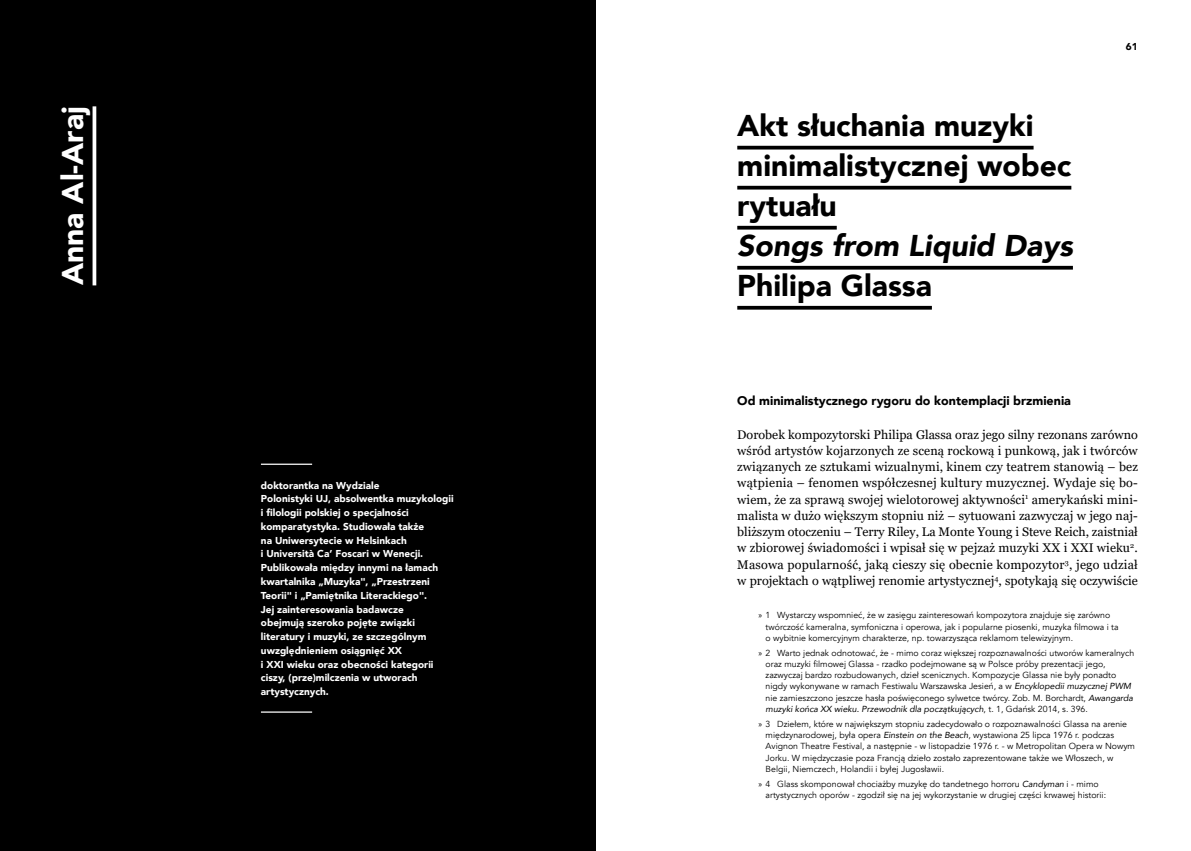
<style>
.page{position:relative;width:1191px;height:851px;background:#fff}
.page>*{position:absolute;margin:0;border:0;box-sizing:border-box;transform-origin:0 0}
.t1{font:900 30px/40px "Avenir";color:#000}
.t2{font:italic 900 30px "Avenir";color:#000}
.t3{font:900 30px "Avenir";color:#fff}
.t4{font:12.5px/16.2px "Georgia";color:#000;text-align:justify}
.t5{font:900 12.5px "Avenir";color:#000}
.t6{font:900 10px/13.8px "Avenir";color:#fff}
.t7{font:900 10px "Avenir";color:#000}
.t8{font:8.75px/11.2px "Avenir";color:#000}
.s1{font-family:"Myriad Pro"}
.s2{font-style:italic}
</style>
<div class="page">
<div style="left:0;top:0;width:595px;height:850px;background:#000"></div>
<hr style="left:737px;top:146px;width:296px;height:3px;background:#000">
<hr style="left:737px;top:186px;width:334px;height:3px;background:#000">
<hr style="left:737px;top:226px;width:99px;height:3px;background:#000">
<hr style="left:737px;top:266px;width:336px;height:3px;background:#000">
<hr style="left:737px;top:306px;width:195px;height:3px;background:#000">
<hr style="left:93px;top:106px;width:3px;height:179px;background:#fff">
<hr style="left:261px;top:711px;width:51px;height:1px;background:#fff">
<hr style="left:261px;top:463px;width:51px;height:2px;background:#fff">
<h1 class="t3" style="left:47px;top:285px;width:182px;rotate:-90deg">Anna Al-Araj</h1>
<p class="t6" style="left:261px;top:478px;width:194px">doktorantka na Wydziale<br>Polonistyki UJ, absolwentka muzykologii i filologii polskiej o specjalności komparatystyka. Studiowała także<br>na Uniwersytecie w Helsinkach<br>i Università Ca’ Foscari w Wenecji.<br>Publikowała między innymi na łamach kwartalnika „Muzyka", „Przestrzeni Teorii" i „Pamiętnika Literackiego".<br>Jej zainteresowania badawcze<br>obejmują szeroko pojęte związki literatury i muzyki, ze szczególnym uwzględnieniem osiągnięć XX<br>i XXI wieku oraz obecności kategorii ciszy, (prze)milczenia w utworach artystycznych.</p>
<h1 class="t1" style="left:737px;top:105px;width:335px">Akt słuchania muzyki minimalistycznej wobec rytuału</h1>
<h1 class="t2" style="left:737px;top:221px;width:337px">Songs from Liquid Days</h1>
<h1 class="t1" style="left:737px;top:265px;width:196px">Philipa Glassa</h1>
<p class="t7" style="left:1126px;top:38px;width:13px">61</p>
<h2 class="t5" style="left:737px;top:389px;width:335px">Od minimalistycznego rygoru do kontemplacji brzmienia</h2>
<p class="t4" style="left:737px;top:426px;width:402px">Dorobek kompozytorski Philipa Glassa oraz jego silny rezonans zarówno wśród artystów kojarzonych ze sceną rockową i punkową, jak i twórców związanych ze sztukami wizualnymi, kinem czy teatrem stanowią – bez wątpienia – fenomen współczesnej kultury muzycznej. Wydaje się bo&shy;wiem, że za sprawą swojej wielotorowej aktywności<sup>1</sup> amerykański mini&shy;malista w dużo większym stopniu niż – sytuowani zazwyczaj w jego naj&shy;bliższym otoczeniu – Terry Riley, La Monte Young i Steve Reich, zaistniał w zbiorowej świadomości i wpisał się w pejzaż muzyki XX i XXI wieku<sup>2</sup>.<br>Masowa popularność, jaką cieszy się obecnie kompozytor<sup>3</sup>, jego udział w projektach o wątpliwej renomie artystycznej<sup>4</sup>, spotykają się oczywiście</p>
<p class="t8" style="left:765px;top:609px;width:354px;text-indent:-7px"><span class="s1">»</span> 1 Wystarczy wspomnieć, że w zasięgu zainteresowań kompozytora znajduje się zarówno twórczość kameralna, symfoniczna i operowa, jak i popularne piosenki, muzyka filmowa i ta o wybitnie komercyjnym charakterze, np. towarzysząca reklamom telewizyjnym.</p>
<p class="t8" style="left:765px;top:647px;width:370px;text-indent:-7px"><span class="s1">»</span> 2 Warto jednak odnotować, że - mimo coraz większej rozpoznawalności utworów kameralnych oraz muzyki filmowej Glassa - rzadko podejmowane są w Polsce próby prezentacji jego, zazwyczaj bardzo rozbudowanych, dzieł scenicznych. Kompozycje Glassa nie były ponadto nigdy wykonywane w ramach Festiwalu Warszawska Jesień, a w <span class="s2">Encyklopedii muzycznej PWM </span>nie zamieszczono jeszcze hasła poświęconego sylwetce twórcy. Zob. M. Borchardt, <span class="s2">Awangarda muzyki końca XX wieku. Przewodnik dla początkujących</span>, t. 1, Gdańsk 2014, s. 396.</p>
<p class="t8" style="left:765px;top:718px;width:371px;text-indent:-7px"><span class="s1">»</span> 3 Dziełem, które w największym stopniu zadecydowało o rozpoznawalności Glassa na arenie międzynarodowej, była opera <span class="s2">Einstein on the Beach</span>, wystawiona 25 lipca 1976 r. podczas Avignon Theatre Festival, a następnie - w listopadzie 1976 r. - w Metropolitan Opera w Nowym Jorku. W międzyczasie poza Francją dzieło zostało zaprezentowane także we Włoszech, w Belgii, Niemczech, Holandii i byłej Jugosławii.</p>
<p class="t8" style="left:765px;top:778px;width:342px;text-indent:-7px"><span class="s1">»</span> 4 Glass skomponował chociażby muzykę do tandetnego horroru <span class="s2">Candyman</span> i - mimo artystycznych oporów - zgodził się na jej wykorzystanie w drugiej części krwawej historii:</p>
</div>
